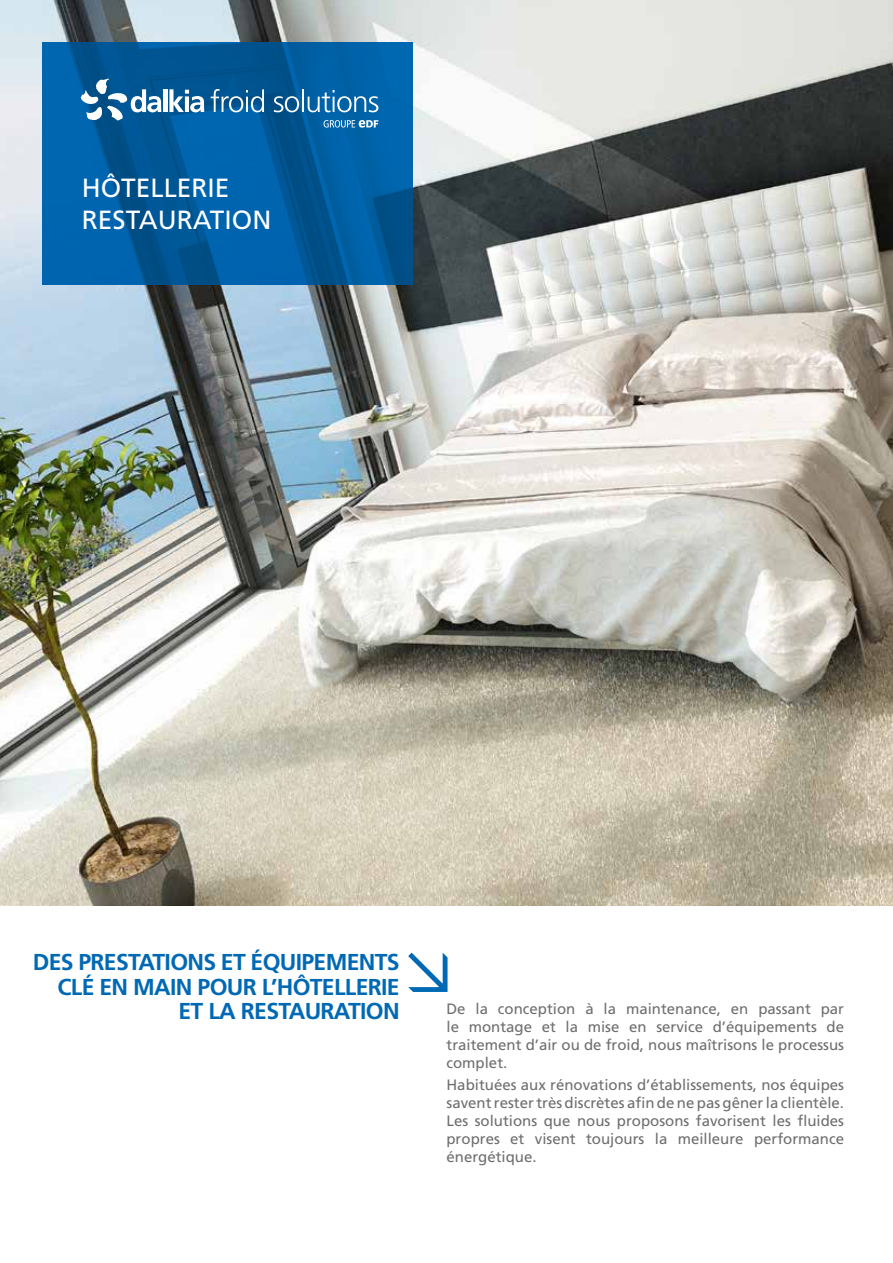
<style>
.page{position:relative;width:893px;height:1263px;background:#fff}
.page>*{position:absolute;margin:0;border:0;box-sizing:border-box;transform-origin:0 0}
.t1{font:26.25px/31.5px "Frutiger LT Pro";color:#fff}
.t2{font:700 22.95px/24.6px "Frutiger LT Std";letter-spacing:-.03em;color:#0069b4;text-align:right}
.t3{font:15px/18px "Frutiger LT Pro";color:#706f6f;text-align:justify}
</style>
<div class="page">
<img style="left:0;top:0;width:893px;height:906px">
<svg style="left:43px;top:43px;width:370px;height:242px;background:#005da0"></svg>
<svg style="left:324px;top:120px;width:54px;height:8px"></svg>
<hr style="left:163px;top:89px;width:4px;height:23px;background:#fff">
<svg style="left:169px;top:89px;width:35px;height:23px"></svg>
<svg style="left:81px;top:79px;width:80px;height:41px"></svg>
<svg style="left:211px;top:89px;width:53px;height:23px"></svg>
<svg style="left:274px;top:96px;width:25px;height:16px"></svg>
<hr style="left:302px;top:89px;width:2px;height:23px;background:#fff">
<svg style="left:308px;top:90px;width:70px;height:22px;background:#3b86bb"></svg>
<svg style="left:408px;top:953px;width:40px;height:39px"></svg>
<h1 class="t1" style="left:82px;top:173px;width:191px">HÔTELLERIE<br>RESTAURATION</h1>
<h2 class="t2" style="left:33px;top:950px;width:368px">DES PRESTATIONS ET ÉQUIPEMENTS<br>CLÉ EN MAIN POUR L’HÔTELLERIE<br>ET LA RESTAURATION</h2>
<p class="t3" style="left:446px;top:1000px;width:399px">De la conception à la maintenance, en passant par le montage et la mise en service d’équipements de traitement d’air ou de froid, nous maîtrisons le processus complet.</p>
<p class="t3" style="left:446px;top:1076px;width:399px">Habituées aux rénovations d’établissements, nos équipes savent rester très discrètes afin de ne pas gêner la clientèle.<br>Les solutions que nous proposons favorisent les fluides propres et visent toujours la meilleure performance énergétique.</p>
</div>
